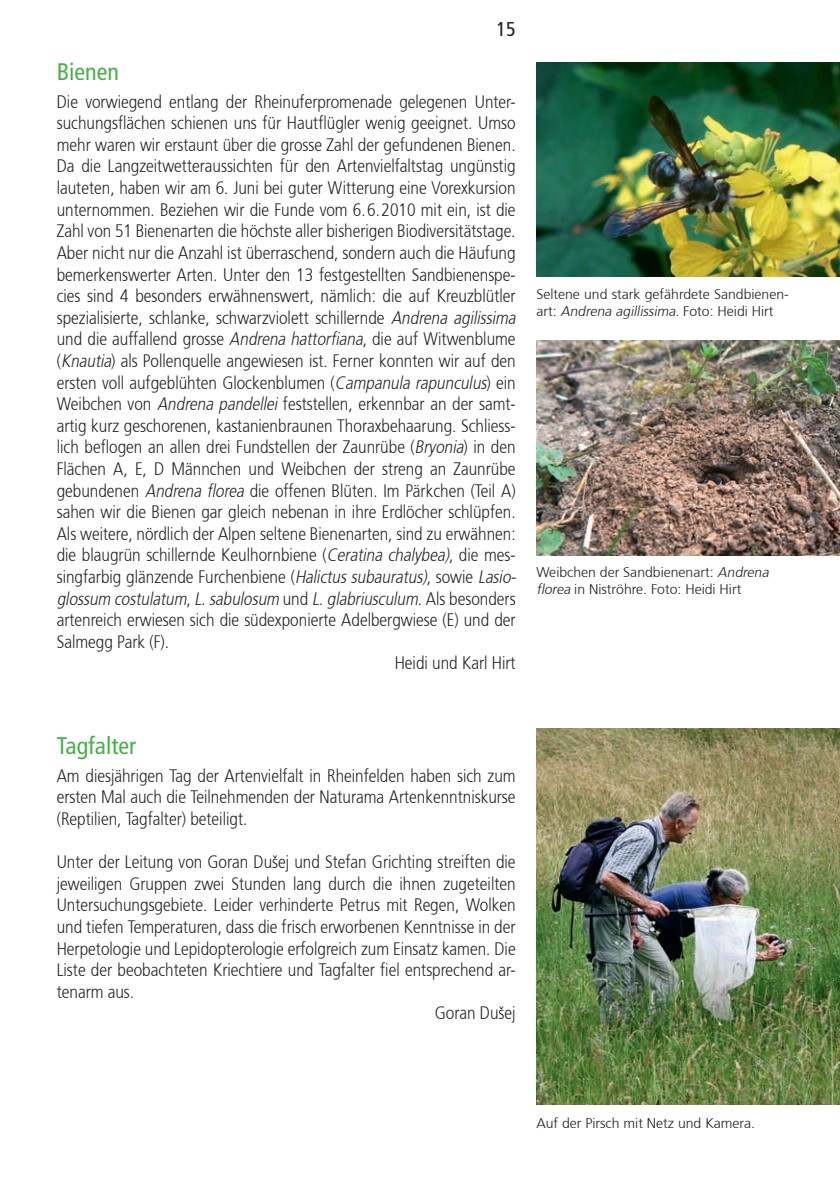
<style>
.page{position:relative;width:840px;height:1191px;background:#fff}
.page>*{position:absolute;margin:0;border:0;box-sizing:border-box;transform-origin:0 0}
.t1{font:condensed 24px "Frutiger";color:#45b146}
.t2{font:condensed 20px "Frutiger";color:#231f20}
.t3{font:300 18px/21.6px "Frutiger 45";color:#231f20;text-align:justify;scale:.85 1}
.t4{font:italic 300 18px "Frutiger 45";color:#231f20;scale:.85 1}
.t5{font:300 14px/16.8px "Frutiger 45";color:#231f20}
.s1{font-style:italic}
.s2{font-style:normal}
</style>
<div class="page">
<img style="left:536px;top:62px;width:303px;height:215px">
<img style="left:536px;top:340px;width:303px;height:215px">
<img style="left:536px;top:729px;width:303px;height:375px">
<p class="t2" style="left:496px;top:18px;width:21px">15</p>
<h1 class="t1" style="left:57px;top:58px;width:64px">Bienen</h1>
<p class="t3" style="left:57px;top:91px;width:541px">Die vorwiegend entlang der Rheinuferpromenade gelegenen Unter-</p>
<p class="t3" style="left:57px;top:112px;width:541px">suchungsflächen schienen uns für Hautflügler wenig geeignet. Umso</p>
<p class="t3" style="left:57px;top:134px;width:541px">mehr waren wir erstaunt über die grosse Zahl der gefundenen Bienen.</p>
<p class="t3" style="left:57px;top:156px;width:541px">Da die Langzeitwetteraussichten für den Artenvielfaltstag ungünstig</p>
<p class="t3" style="left:57px;top:177px;width:541px">lauteten, haben wir am 6. Juni bei guter Witterung eine Vorexkursion</p>
<p class="t3" style="left:57px;top:199px;width:541px">unternommen. Beziehen wir die Funde vom 6.6.2010 mit ein, ist die</p>
<p class="t3" style="left:57px;top:220px;width:541px">Zahl von 51 Bienenarten die höchste aller bisherigen Biodiversitätstage.</p>
<p class="t3" style="left:57px;top:242px;width:541px">Aber nicht nur die Anzahl ist überraschend, sondern auch die Häufung</p>
<p class="t3" style="left:57px;top:264px;width:541px">bemerkenswerter Arten. Unter den 13 festgestellten Sandbienenspe-</p>
<p class="t3" style="left:57px;top:285px;width:541px">cies sind 4 besonders erwähnenswert, nämlich: die auf Kreuzblütler</p>
<p class="t3" style="left:57px;top:307px;width:545px">spezialisierte, schlanke, schwarzviolett schillernde <span class="s1">Andrena agilissima</span></p>
<p class="t3" style="left:57px;top:328px;width:541px">und die auffallend grosse <span class="s1">Andrena hattorfiana</span>, die auf Witwenblume</p>
<p class="t3" style="left:57px;top:350px;width:541px">(<span class="s1">Knautia</span>) als Pollenquelle angewiesen ist. Ferner konnten wir auf den</p>
<p class="t3" style="left:57px;top:372px;width:541px">ersten voll aufgeblühten Glockenblumen (<span class="s1">Campanularapunculus</span>) ein</p>
<p class="t3" style="left:57px;top:393px;width:541px">Weibchen von <span class="s1">Andrena pandellei</span> feststellen, erkennbar an der samt-</p>
<p class="t3" style="left:57px;top:415px;width:541px">artig kurz geschorenen, kastanienbraunen Thoraxbehaarung. Schliess-</p>
<p class="t3" style="left:57px;top:436px;width:541px">lich beflogen an allen drei Fundstellen der Zaunrübe (<span class="s1">Bryonia</span>) in den</p>
<p class="t3" style="left:57px;top:458px;width:541px">Flächen A, E, D Männchen und Weibchen der streng an Zaunrübe</p>
<p class="t3" style="left:57px;top:480px;width:541px">gebundenen <span class="s1">Andrena florea</span> die offenen Blüten. Im Pärkchen (Teil A)</p>
<p class="t3" style="left:57px;top:501px;width:541px">sahen wir die Bienen gar gleich nebenan in ihre Erdlöcher schlüpfen.</p>
<p class="t3" style="left:57px;top:523px;width:541px">Als weitere, nördlich der Alpen seltene Bienenarten, sind zu erwähnen:</p>
<p class="t3" style="left:57px;top:544px;width:541px">die blaugrün schillernde Keulhornbiene (<span class="s1">Ceratina chalybea)</span>, die mes-</p>
<p class="t3" style="left:57px;top:566px;width:545px">singfarbig glänzende Furchenbiene (<span class="s1">Halictus subauratus)</span>, sowie <span class="s1">Lasio-</span></p>
<p class="t4" style="left:57px;top:588px;width:541px">glossum costulatum<span class="s2">,</span> L.sabulosum <span class="s2">u n d</span> L.glabriusculum<span class="s2">. A l s b e s o n d e r s</span></p>
<p class="t3" style="left:57px;top:609px;width:541px">artenreich erwiesen sich die südexponierte Adelbergwiese (E) und der</p>
<p class="t3" style="left:57px;top:631px;width:134px">Salmegg Park (F).</p>
<p class="t3" style="left:394px;top:652px;width:144px">Heidi und Karl Hirt</p>
<p class="t5" style="left:536px;top:286px;width:254px">Seltene und stark gefährdete Sandbienen&shy;a rt : <span class="s1">Andrena agillissima</span>. F oto : H e i d i H i rt</p>
<p class="t5" style="left:536px;top:564px;width:236px">Weibchen der Sandbienenart: <span class="s1">Andrena florea</span> in Niströhre. Foto: Heidi Hirt</p>
<h1 class="t1" style="left:57px;top:732px;width:81px">Tagfalter</h1>
<p class="t3" style="left:57px;top:765px;width:541px">Am diesjährigen Tag der Artenvielfalt in Rheinfelden haben sich zum ersten Mal auch die Teilnehmenden der Naturama Artenkenntniskurse (Reptilien, Tagfalter) beteiligt.</p>
<p class="t3" style="left:57px;top:851px;width:541px">Unter der Leitung von Goran Dušej und Stefan Grichting streiften die</p>
<p class="t3" style="left:57px;top:873px;width:541px">jeweiligen Gruppen zwei Stunden lang durch die ihnen zugeteilten</p>
<p class="t3" style="left:57px;top:894px;width:541px">Untersuchungsgebiete. Leider verhinderte Petrus mit Regen, Wolken</p>
<p class="t3" style="left:57px;top:916px;width:541px">und tiefen Temperaturen, dass die frisch erworbenen Kenntnisse in der</p>
<p class="t3" style="left:57px;top:937px;width:541px">Herpetologie und Lepidopterologie erfolgreich zum Einsatz kamen. Die</p>
<p class="t3" style="left:57px;top:959px;width:541px">Liste der beobachteten Kriechtiere und Tagfalter fiel entsprechend ar-</p>
<p class="t3" style="left:57px;top:981px;width:93px">tenarm aus.</p>
<p class="t3" style="left:434px;top:1002px;width:97px">Goran Dušej</p>
<p class="t5" style="left:536px;top:1114px;width:220px">Auf der Pirsch mit Netz und Kamera.</p>
</div>
